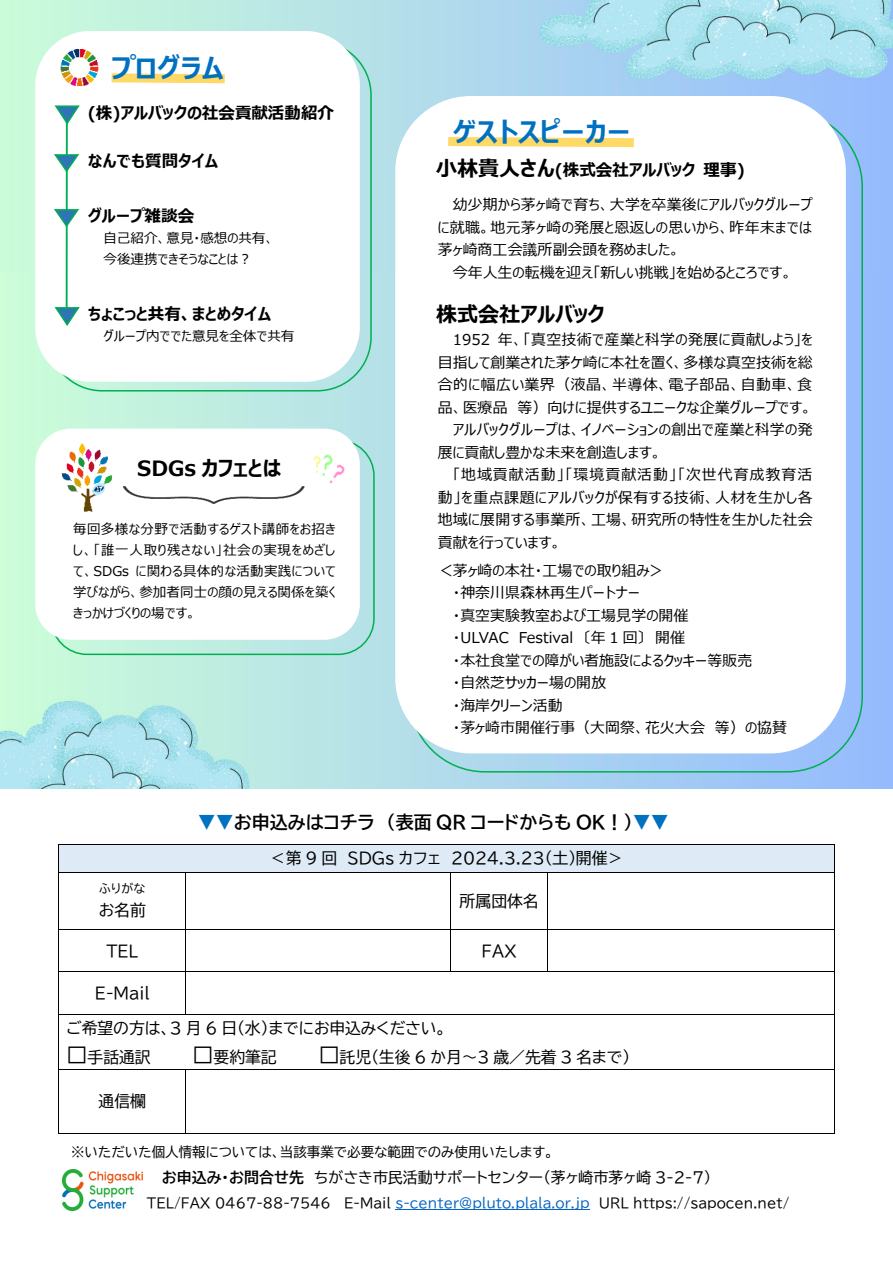
<style>
.page{position:relative;width:893px;height:1263px;background:#fff}
.page>*{position:absolute;margin:0;border:0;box-sizing:border-box;transform-origin:0 0}
.t1{font:700 27px "Meiryo UI";color:#0070c0}
.t2{font:700 21px "Meiryo UI";color:#000}
.t3{font:18px "BIZ UDP Gothic Bold";color:#000}
.t4{font:700 16.5px "Meiryo UI";color:#000}
.t5{font:15.9px "BIZ UDP Gothic";color:#000}
.t6{font:15px/22.5px "Meiryo UI";letter-spacing:.005em;color:#000;text-align:justify}
.t7{font:15px "BIZ UDP Gothic";color:#000}
.t8{font:13.5px/21px "Meiryo UI";color:#000}
.t9{font:13.5px "BIZ UDP Gothic";color:#000}
.t10{font:12px "BIZ UDP Gothic";color:#000}
.s1{font-size:21px}
.s2{color:#0070c0}
.s3{font-family:"BIZ UDP Gothic Bold"}
.s4{color:#0563c1}
</style>
<div class="page">
<img style="left:0;top:0;width:893px;height:273px">
<img style="left:0;top:273px;width:893px;height:515px">
<div style="left:66px;top:845px;width:761px;height:27px;background:#deeaf6"></div>
<hr style="left:58px;top:844px;width:776px;height:1px;background:#000">
<svg style="left:58px;top:845px;width:2px;height:28px"></svg>
<hr style="left:59px;top:872px;width:127px;height:1px;background:#000">
<hr style="left:186px;top:872px;width:264px;height:1px;background:#000">
<hr style="left:451px;top:872px;width:96px;height:1px;background:#000">
<hr style="left:548px;top:872px;width:286px;height:1px;background:#000">
<svg style="left:834px;top:844px;width:1px;height:29px"></svg>
<hr style="left:58px;top:873px;width:1px;height:56px;background:#000">
<hr style="left:186px;top:873px;width:1px;height:56px;background:#000">
<hr style="left:450px;top:873px;width:1px;height:56px;background:#000">
<hr style="left:547px;top:873px;width:1px;height:56px;background:#000">
<hr style="left:834px;top:873px;width:1px;height:56px;background:#000">
<hr style="left:59px;top:929px;width:127px;height:1px;background:#000">
<hr style="left:187px;top:929px;width:263px;height:1px;background:#000">
<hr style="left:451px;top:929px;width:96px;height:1px;background:#000">
<hr style="left:548px;top:929px;width:286px;height:1px;background:#000">
<hr style="left:58px;top:930px;width:1px;height:41px;background:#000">
<hr style="left:186px;top:930px;width:1px;height:41px;background:#000">
<hr style="left:450px;top:930px;width:1px;height:41px;background:#000">
<hr style="left:547px;top:930px;width:1px;height:41px;background:#000">
<hr style="left:834px;top:930px;width:1px;height:41px;background:#000">
<hr style="left:59px;top:971px;width:127px;height:1px;background:#000">
<hr style="left:187px;top:971px;width:263px;height:1px;background:#000">
<hr style="left:451px;top:971px;width:96px;height:1px;background:#000">
<hr style="left:548px;top:971px;width:286px;height:1px;background:#000">
<hr style="left:58px;top:972px;width:1px;height:42px;background:#000">
<hr style="left:186px;top:972px;width:1px;height:42px;background:#000">
<hr style="left:834px;top:972px;width:1px;height:42px;background:#000">
<hr style="left:59px;top:1014px;width:127px;height:1px;background:#000">
<hr style="left:186px;top:1014px;width:648px;height:1px;background:#000">
<hr style="left:58px;top:1015px;width:1px;height:54px;background:#000">
<hr style="left:834px;top:1015px;width:1px;height:54px;background:#000">
<hr style="left:58px;top:1069px;width:128px;height:1px;background:#000">
<hr style="left:187px;top:1069px;width:647px;height:1px;background:#000">
<hr style="left:58px;top:1070px;width:1px;height:63px;background:#000">
<hr style="left:58px;top:1133px;width:128px;height:1px;background:#000">
<hr style="left:186px;top:1070px;width:1px;height:63px;background:#000">
<hr style="left:187px;top:1133px;width:647px;height:1px;background:#000">
<hr style="left:834px;top:1070px;width:1px;height:63px;background:#000">
<div style="left:36px;top:32px;width:323px;height:349px;background:#fff;border-radius:54px"></div>
<div style="left:35px;top:31px;width:325px;height:351px;border:2px solid #fff;border-radius:54px"></div>
<div style="left:396px;top:97px;width:449px;height:656px;background:#fff;border-radius:75px"></div>
<img style="left:62px;top:1169px;width:81px;height:41px">
<hr style="left:396px;top:1209px;width:194px;height:1px;background:#0563c1">
<img style="left:50px;top:36px;width:49px;height:50px">
<hr style="left:66px;top:106px;width:2px;height:208px;background:#00b050">
<svg style="left:54px;top:105px;width:26px;height:21px"></svg>
<svg style="left:54px;top:153px;width:25px;height:21px"></svg>
<svg style="left:54px;top:208px;width:25px;height:21px"></svg>
<svg style="left:54px;top:306px;width:26px;height:20px"></svg>
<svg style="left:448px;top:137px;width:186px;height:11px;background:#ffdf81"></svg>
<svg style="left:111px;top:73px;width:114px;height:11px"></svg>
<div style="left:36px;top:429px;width:323px;height:210px;background:#fff;border-radius:35px"></div>
<div style="left:35px;top:429px;width:325px;height:211px;border:2px solid #fff;border-radius:35px"></div>
<img style="left:61px;top:443px;width:47px;height:69px">
<img style="left:96px;top:474px;width:209px;height:38px">
<img style="left:313px;top:457px;width:6px;height:16px">
<img style="left:319px;top:454px;width:14px;height:5px">
<img style="left:318px;top:459px;width:27px;height:25px">
<p class="t1" style="left:112px;top:50px;width:114px">プログラム</p>
<p class="t4" style="left:88px;top:102px;width:248px">(株)アルバックの社会貢献活動紹介</p>
<p class="t4" style="left:88px;top:149px;width:132px">なんでも質問タイム</p>
<p class="t4" style="left:88px;top:205px;width:108px">グループ雑談会</p>
<p class="t8" style="left:104px;top:227px;width:172px">自己紹介、意見・感想の共有、今後連携できそうなことは？</p>
<p class="t4" style="left:88px;top:302px;width:185px">ちょこっと共有、まとめタイム</p>
<p class="t8" style="left:103px;top:324px;width:193px">グループ内ででた意見を全体で共有</p>
<p class="t2" style="left:137px;top:454px;width:146px">SDGs カフェとは</p>
<p class="t8" style="left:73px;top:517px;width:264px;text-align:justify">毎回多様な分野で活動するゲスト講師をお招きし、「誰一人取り残さない」社会の実現をめざして、SDGs に関わる具体的な活動実践について学びながら、参加者同士の顔の見える関係を築くきっかけづくりの場です。</p>
<p class="t1" style="left:453px;top:114px;width:179px">ゲストスピーカー</p>
<p class="t4" style="left:436px;top:159px;width:310px"><span class="s1">小林貴人さん</span>(株式会社アルバック理事)</p>
<p class="t6" style="left:438px;top:192px;width:376px;text-indent:15px">幼少期から茅ヶ崎で育ち、大学を卒業後にアルバックグループに就職。地元茅ヶ崎の発展と恩返しの思いから、昨年末までは茅ヶ崎商工会議所副会頭を務めました。</p>
<p class="t6" style="left:453px;top:259px;width:341px">今年人生の転機を迎え「新しい挑戦」を始めるところです。</p>
<p class="t2" style="left:436px;top:299px;width:170px">株式会社アルバック</p>
<p class="t6" style="left:438px;top:327px;width:377px;text-indent:15px">1952 年、「真空技術で産業と科学の発展に貢献しよう」を目指して創業された茅ケ崎に本社を置く、多様な真空技術を総合的に幅広い業界（液晶、半導体、電子部品、自動車、食品、医療品 等）向けに提供するユニークな企業グループです。</p>
<p class="t6" style="left:438px;top:417px;width:376px;text-indent:15px">アルバックグループは、イノベーションの創出で産業と科学の発展に貢献し豊かな未来を創造します。</p>
<p class="t6" style="left:438px;top:462px;width:376px;text-indent:15px">「地域貢献活動」「環境貢献活動」「次世代育成教育活動」を重点課題にアルバックが保有する技術、人材を生かし各地域に展開する事業所、工場、研究所の特性を生かした社会貢献を行っています。</p>
<p class="t6" style="left:438px;top:557px;width:228px">＜茅ヶ崎の本社・工場での取り組み＞</p>
<p class="t6" style="left:453px;top:580px;width:189px">・神奈川県森林再生パートナー</p>
<p class="t6" style="left:453px;top:602px;width:237px">・真空実験教室および工場見学の開催</p>
<p class="t6" style="left:453px;top:625px;width:234px">・ULVAC Festival 〔年 1 回〕 開催</p>
<p class="t6" style="left:453px;top:647px;width:301px">・本社食堂での障がい者施設によるクッキー等販売</p>
<p class="t6" style="left:453px;top:670px;width:155px">・自然芝サッカー場の開放</p>
<p class="t6" style="left:453px;top:692px;width:111px">・海岸クリーン活動</p>
<p class="t6" style="left:453px;top:715px;width:336px">・茅ヶ崎市開催行事（大岡祭、花火大会 等）の協賛</p>
<p class="t3" style="left:198px;top:813px;width:472px"><span class="s2">▼▼</span>お申込みはコチラ (表面 QR コードからも OK！）<span class="s2">▼▼</span></p>
<p class="t10" style="left:99px;top:883px;width:48px">ふりがな</p>
<p class="t5" style="left:99px;top:902px;width:49px">お名前</p>
<p class="t5" style="left:270px;top:850px;width:355px">＜第 9 回 SDGs カフェ 202４.3.23(土)開催＞</p>
<p class="t5" style="left:460px;top:893px;width:81px">所属団体名</p>
<p class="t5" style="left:106px;top:943px;width:33px">TEL</p>
<p class="t5" style="left:482px;top:943px;width:37px">FAX</p>
<p class="t5" style="left:95px;top:985px;width:56px">E-Mail</p>
<p class="t5" style="left:66px;top:1020px;width:381px">ご希望の方は、3 月 6 日(水)までにお申込みください。</p>
<p class="t5" style="left:66px;top:1049px;width:86px"><span class="s1">□</span>手話通訳</p>
<p class="t5" style="left:193px;top:1049px;width:86px"><span class="s1">□</span>要約筆記</p>
<p class="t5" style="left:319px;top:1049px;width:313px"><span class="s1">□</span>託児（生後 6 か月～3 歳／先着 3 名まで）</p>
<p class="t5" style="left:98px;top:1093px;width:49px">通信欄</p>
<p class="t9" style="left:71px;top:1145px;width:484px">※いただいた個人情報については、当該事業で必要な範囲でのみ使用いたします。</p>
<p class="t7" style="left:162px;top:1170px;width:551px"><span class="s3">お申込み・お問合せ先</span> ちがさき市民活動サポートセンター(茅ヶ崎市茅ヶ崎 3-2-7)</p>
<p class="t9" style="left:147px;top:1196px;width:644px">TEL/FAX 0467-88-7546 E-Mail <span class="s4">s-center@pluto.plala.or.jp</span> URL https://sapocen.net/</p>
</div>
